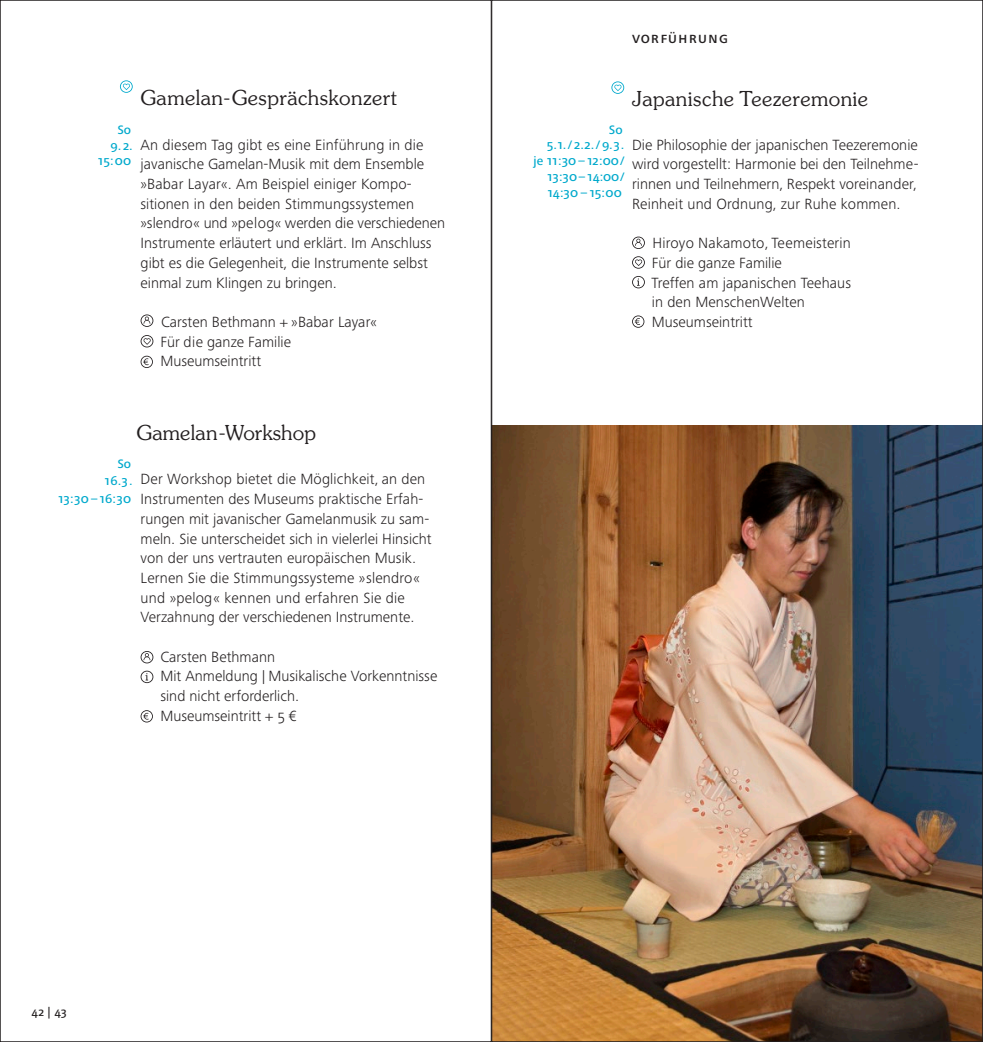
<style>
.page{position:relative;width:983px;height:1042px;background:#fff}
.page>*{position:absolute;margin:0;border:0;box-sizing:border-box;transform-origin:0 0}
.t1{font:300 20.65px "Souvenir Std";letter-spacing:.02em;color:#231f20}
.t2{font:300 15.4px/19.8px "Frutiger Next LTW1 G";color:#231f20}
.t3{font:500 15.4px "Frutiger Next LTW1 G";color:#231f20}
.t4{font:500 12.6px/15.8px "Frutiger Next LTW1 G";color:#00a9cc;text-align:right}
.t5{font:500 11.9px "Frutiger Next LTW1 G";color:#231f20}
.s1{font-size:14px}
</style>
<div class="page">
<svg style="left:120px;top:80px;width:13px;height:13px"></svg>
<svg style="left:140px;top:314px;width:13px;height:13px"></svg>
<svg style="left:140px;top:335px;width:13px;height:12px"></svg>
<svg style="left:140px;top:356px;width:13px;height:12px"></svg>
<svg style="left:140px;top:651px;width:13px;height:12px"></svg>
<svg style="left:140px;top:671px;width:13px;height:12px"></svg>
<svg style="left:140px;top:710px;width:13px;height:12px"></svg>
<svg style="left:632px;top:237px;width:12px;height:12px"></svg>
<svg style="left:632px;top:256px;width:12px;height:13px"></svg>
<svg style="left:632px;top:276px;width:12px;height:12px"></svg>
<svg style="left:632px;top:315px;width:12px;height:13px"></svg>
<svg style="left:611px;top:81px;width:13px;height:13px"></svg>
<img style="left:493px;top:425px;width:487px;height:615px">
<p class="t4" style="left:98px;top:122px;width:36px">So<br>9.2.<br>15:00</p>
<h1 class="t1" style="left:140px;top:85px;width:258px">Gamelan-Gesprächskonzert</h1>
<p class="t2" style="left:140px;top:135px;width:306px">An diesem Tag gibt es eine Einführung in die javanische Gamelan-Musik mit dem Ensemble »Babar Layar«. Am Beispiel einiger Kompo&shy;sitionen in den beiden Stimmungssystemen »slendro« und »pelog« werden die verschiedenen Instrumente erläutert und erklärt. Im Anschluss gibt es die Gelegenheit, die Instrumente selbst einmal zum Klingen zu bringen.</p>
<p class="t2" style="left:160px;top:312px;width:218px">Carsten Bethmann + »Babar Layar«<br>Für die ganze Familie<br>Museumseintritt</p>
<h1 class="t1" style="left:136px;top:420px;width:181px">Gamelan-Workshop</h1>
<p class="t2" style="left:140px;top:469px;width:292px">Der Workshop bietet die Möglichkeit, an den Instrumenten des Museums praktische Erfah&shy;rungen mit javanischer Gamelanmusik zu sam&shy;meln. Sie unterscheidet sich in vielerlei Hinsicht von der uns vertrauten europäischen Musik.<br>Lernen Sie die Stimmungssysteme »slendro« und »pelog« kennen und erfahren Sie die Verzahnung der verschiedenen Instrumente.</p>
<p class="t2" style="left:160px;top:647px;width:278px">Carsten Bethmann<br>Mit Anmeldung <span class="s1">|</span> Musikalische Vorkenntnisse sind nicht erforderlich.<br>Museumseintritt + 5 €</p>
<p class="t4" style="left:58px;top:455px;width:76px;line-height:17.5px">So<br>16.3.<br>13:30 – 16:30</p>
<p class="t3" style="left:632px;top:29px;width:97px">vorführung</p>
<h1 class="t1" style="left:632px;top:86px;width:237px">Japanische Teezeremonie</h1>
<p class="t2" style="left:632px;top:135px;width:288px;text-align:justify">Die Philosophie der japanischen Teezeremonie wird vorgestellt: Harmonie bei den Teilnehme&shy;rinnen und Teilnehmern, Respekt voreinander, Reinheit und Ordnung, zur Ruhe kommen.</p>
<p class="t2" style="left:651px;top:233px;width:201px">Hiroyo Nakamoto, Teemeisterin<br>Für die ganze Familie<br>Treffen am japanischen Teehaus in den MenschenWelten<br>Museumseintritt</p>
<p class="t4" style="left:533px;top:122px;width:93px">So<br>5.1./2.2./9.3.<br>je 11:30 – 12:00/<br>13:30– 14:00/<br>14:30 – 15:00</p>
<p class="t5" style="left:32px;top:1005px;width:37px">42 | 43</p>
</div>
